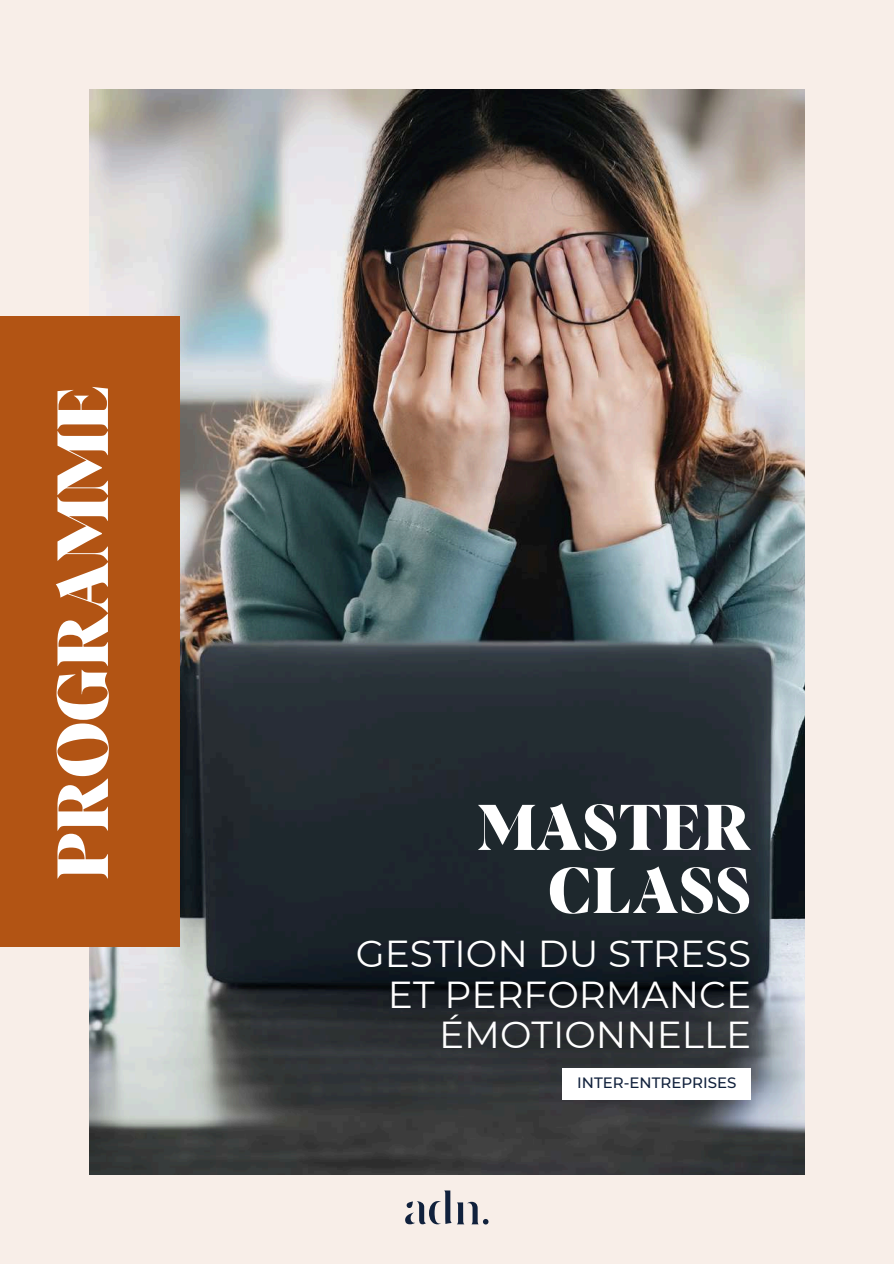
<style>
.page{position:relative;width:894px;height:1264px;background:#fff}
.page>*{position:absolute;margin:0;border:0;box-sizing:border-box;transform-origin:0 0}
.t1{font:700 70.5px "Albra Display TRIAL";color:#fff}
.t2{font:700 63px/63px "Albra Display TRIAL";color:#fff;text-align:right}
.t3{font:37.5px/40.5px "Montserrat";color:#fff;text-align:right}
.t4{font:500 15px "Montserrat";color:#11213c}
</style>
<div class="page">
<div style="left:0;top:0;width:893px;height:1263px;background:#f8eee8"></div>
<img style="left:89px;top:89px;width:715px;height:1085px">
<div style="left:0;top:316px;width:179px;height:630px;background:#b25414"></div>
<div style="left:562px;top:1067px;width:189px;height:32px;background:#fff"></div>
<svg style="left:405px;top:1190px;width:83px;height:34px"></svg>
<h1 class="t1" style="left:52px;top:879px;width:497px;rotate:-90deg">PROGRAMME</h1>
<h2 class="t2" style="left:477px;top:800px;width:275px">MASTER<br>CLASS</h2>
<p class="t3" style="left:356px;top:933px;width:397px">GESTION DU STRESS<br>ET PERFORMANCE<br>ÉMOTIONNELLE</p>
<p class="t4" style="left:577px;top:1073px;width:160px">INTER-ENTREPRISES</p>
</div>
